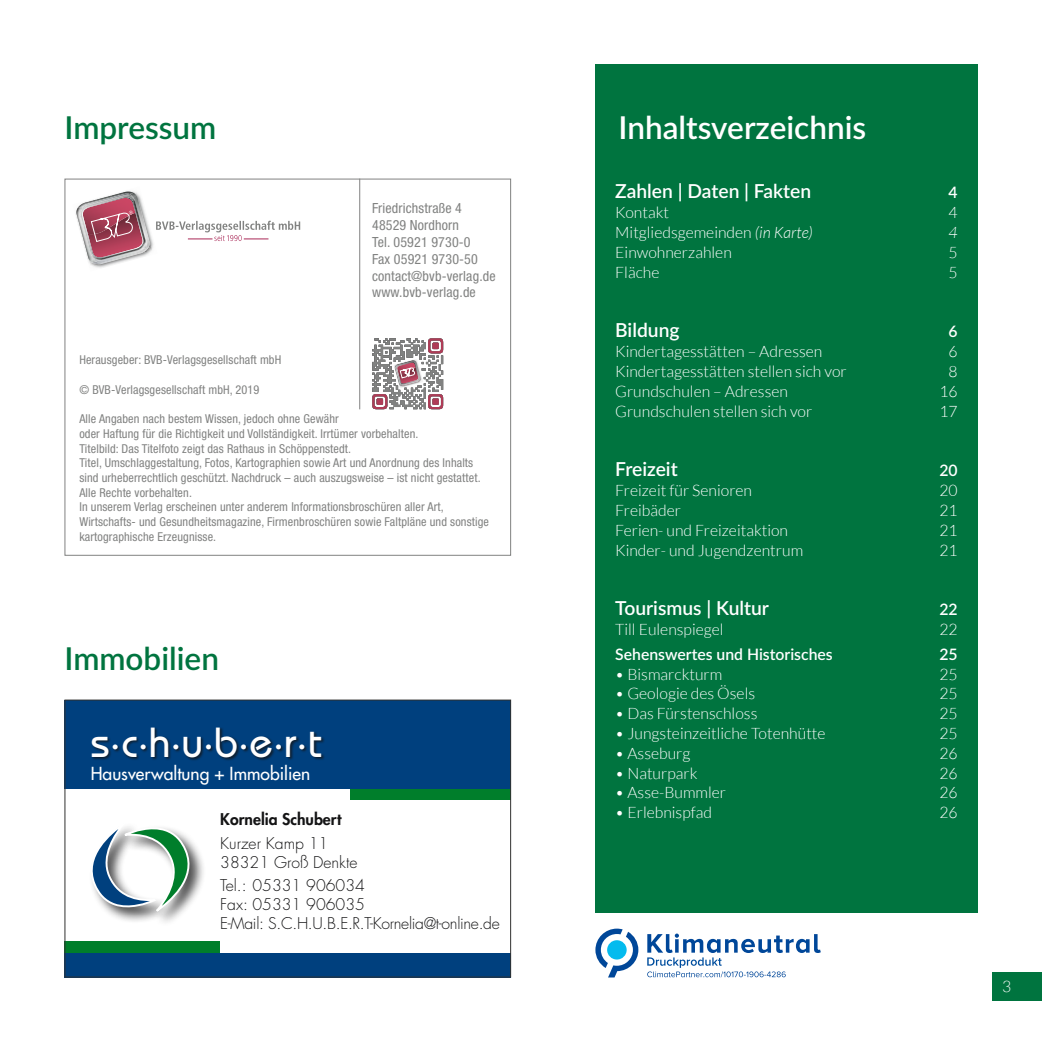
<style>
.page{position:relative;width:1042px;height:1042px;background:#fff}
.page>*{position:absolute;margin:0;border:0;box-sizing:border-box;transform-origin:0 0}
.t1{font:500 42px "Bauhaus Std";color:#fff}
.t2{font:600 31.5px "Lato";color:#00743f}
.t3{font:600 31.5px "Lato";color:#fff}
.t4{font:600 19.25px "Lato";color:#fff}
.t5{font:500 17.5px "Futura Std";color:#fff}
.t6{font:300 15.75px "Lato";color:#fff}
.t7{font:300 15.75px/18.9px "Futura Std";color:#141415}
.t8{font:600 15.75px "Lato";color:#fff}
.t9{font:800 15.75px "Futura Std";color:#141415}
.t10{font:italic 300 15.75px "Lato";color:#fff}
.t11{font:condensed 14px/16.8px "Helvetica Neue LT Std";letter-spacing:.01em;color:#818281}
.t12{font:condensed 12.25px/14.7px "Helvetica Neue LT Std";letter-spacing:.01em;color:#818281}
.s1{font-style:italic}
</style>
<div class="page">
<div style="left:992px;top:972px;width:50px;height:29px;background:#00743f"></div>
<div style="left:595px;top:64px;width:382px;height:849px;background:#00743f"></div>
<img style="left:96px;top:236px;width:58px;height:32px">
<img style="left:103px;top:247px;width:49px;height:20px">
<img style="left:88px;top:192px;width:63px;height:71px">
<img style="left:103px;top:262px;width:45px;height:2px">
<img style="left:103px;top:262px;width:43px;height:1px">
<img style="left:103px;top:259px;width:45px;height:3px">
<svg style="left:89px;top:260px;width:14px;height:7px"></svg>
<img style="left:76px;top:193px;width:74px;height:66px">
<img style="left:93px;top:241px;width:54px;height:20px">
<img style="left:82px;top:194px;width:53px;height:1px">
<img style="left:80px;top:195px;width:66px;height:65px">
<svg style="left:90px;top:210px;width:45px;height:33px"></svg>
<svg style="left:156px;top:221px;width:144px;height:20px"></svg>
<hr style="left:359px;top:179px;width:1px;height:230px;background:#818281">
<svg style="left:372px;top:338px;width:71px;height:71px"></svg>
<div style="left:350px;top:788px;width:161px;height:12px;background:#007e2b"></div>
<div style="left:64px;top:699px;width:447px;height:89px;background:#00407e"></div>
<div style="left:91px;top:727px;width:235px;height:34px;background:#141415;opacity:.75"></div>
<div style="left:64px;top:940px;width:156px;height:12px;background:#007e2b"></div>
<div style="left:64px;top:952px;width:447px;height:25px;background:#00407e"></div>
<div style="left:123px;top:825px;width:83px;height:102px;background:#141415;opacity:.75"></div>
<svg style="left:91px;top:825px;width:109px;height:95px"></svg>
<div style="left:64px;top:699px;width:447px;height:278px;border:1px solid #313130"></div>
<svg style="left:595px;top:928px;width:43px;height:49px"></svg>
<svg style="left:647px;top:933px;width:174px;height:44px"></svg>
<h2 class="t2" style="left:64px;top:105px;width:153px">Impressum</h2>
<p class="t11" style="left:372px;top:200px;width:125px">Friedrichstraße 4<br>48529 Nordhorn<br>Tel. 05921 9730-0<br>Fax 05921 9730-50 contact@bvb-verlag.de www.bvb-verlag.de</p>
<p class="t12" style="left:79px;top:353px;width:203px">Herausgeber: BVB-Verlagsgesellschaft mbH</p>
<p class="t12" style="left:79px;top:382px;width:181px">© BVB-Verlagsgesellschaft mbH, 2019</p>
<p class="t12" style="left:79px;top:411px;width:411px">Alle Angaben nach bestem Wissen, jedoch ohne Gewähr<br>oder Haftung für die Richtigkeit und Vollständigkeit. Irrtümer vorbehalten.<br>Titelbild: Das Titelfoto zeigt das Rathaus in Schöppenstedt.<br>Titel, Umschlaggestaltung, Fotos, Kartographien sowie Art und Anordnung des Inhalts sind urheberrechtlich geschützt. Nachdruck – auch auszugsweise – ist nicht gestattet.<br>Alle Rechte vorbehalten.<br>In unserem Verlag erscheinen unter anderem Informationsbroschüren aller Art, Wirtschafts- und Gesundheitsmagazine, Firmenbroschüren sowie Faltpläne und sonstige kartographische Erzeugnisse.</p>
<h2 class="t2" style="left:64px;top:635px;width:156px">Immobilien</h2>
<h1 class="t1" style="left:91px;top:718px;width:233px">s∙c∙h∙u∙b∙e∙r∙t</h1>
<h3 class="t5" style="left:91px;top:763px;width:221px">Hausverwaltung + Immobilien</h3>
<p class="t9" style="left:220px;top:809px;width:123px">Kornelia Schubert</p>
<p class="t7" style="left:220px;top:834px;width:139px">Kurzer Kamp 11<br>38321 Groß Denkte</p>
<p class="t7" style="left:220px;top:876px;width:281px">Tel.: 05331 906034<br>Fax: 05331 906035<br>E-Mail: S.C.H.U.B.E.R.T-Kornelia@t-online.de</p>
<h2 class="t3" style="left:618px;top:105px;width:249px">Inhaltsverzeichnis</h2>
<h3 class="t4" style="left:615px;top:177px;width:198px">Zahlen | Daten | Fakten</h3>
<p class="t8" style="left:948px;top:181px;width:11px">4</p>
<p class="t6" style="left:615px;top:204px;width:55px">Kontakt</p>
<p class="t6" style="left:948px;top:204px;width:11px">4</p>
<p class="t6" style="left:615px;top:224px;width:199px">Mitgliedsgemeinden <span class="s1">(in Karte)</span></p>
<p class="t10" style="left:948px;top:224px;width:11px">4</p>
<p class="t6" style="left:615px;top:244px;width:118px">Einwohnerzahlen</p>
<p class="t6" style="left:948px;top:244px;width:11px">5</p>
<p class="t6" style="left:615px;top:264px;width:46px">Fläche</p>
<p class="t6" style="left:948px;top:264px;width:11px">5</p>
<h3 class="t4" style="left:615px;top:316px;width:66px">Bildung</h3>
<p class="t8" style="left:948px;top:320px;width:11px">6</p>
<p class="t6" style="left:615px;top:343px;width:209px">Kindertagesstätten – Adressen</p>
<p class="t6" style="left:948px;top:343px;width:11px">6</p>
<p class="t6" style="left:615px;top:363px;width:233px">Kindertagesstätten stellen sich vor</p>
<p class="t6" style="left:948px;top:363px;width:11px">8</p>
<p class="t6" style="left:615px;top:383px;width:174px">Grundschulen – Adressen</p>
<p class="t6" style="left:939px;top:383px;width:20px">16</p>
<p class="t6" style="left:615px;top:403px;width:199px">Grundschulen stellen sich vor</p>
<p class="t6" style="left:939px;top:403px;width:20px">17</p>
<h3 class="t4" style="left:615px;top:455px;width:64px">Freizeit</h3>
<p class="t8" style="left:939px;top:459px;width:20px">20</p>
<p class="t6" style="left:615px;top:482px;width:138px">Freizeit für Senioren</p>
<p class="t6" style="left:939px;top:482px;width:20px">20</p>
<p class="t6" style="left:615px;top:502px;width:67px">Freibäder</p>
<p class="t6" style="left:939px;top:502px;width:20px">21</p>
<p class="t6" style="left:615px;top:522px;width:174px">Ferien- und Freizeitaktion</p>
<p class="t6" style="left:939px;top:522px;width:20px">21</p>
<p class="t6" style="left:615px;top:542px;width:189px">Kinder- und Jugendzentrum</p>
<p class="t6" style="left:939px;top:542px;width:20px">21</p>
<h3 class="t4" style="left:615px;top:594px;width:155px">Tourismus | Kultur</h3>
<p class="t8" style="left:939px;top:598px;width:20px">22</p>
<p class="t6" style="left:615px;top:621px;width:110px">Till Eulenspiegel</p>
<p class="t6" style="left:939px;top:621px;width:20px">22</p>
<p class="t8" style="left:615px;top:643px;width:219px">Sehenswertes und Historisches</p>
<p class="t8" style="left:939px;top:643px;width:20px">25</p>
<p class="t6" style="left:615px;top:665px;width:109px">• Bismarckturm</p>
<p class="t6" style="left:939px;top:665px;width:20px">25</p>
<p class="t6" style="left:615px;top:685px;width:141px">• Geologie des Ösels</p>
<p class="t6" style="left:939px;top:685px;width:20px">25</p>
<p class="t6" style="left:615px;top:705px;width:144px">• Das Fürstenschloss</p>
<p class="t6" style="left:939px;top:705px;width:20px">25</p>
<p class="t6" style="left:615px;top:725px;width:212px">• Jungsteinzeitliche Totenhütte</p>
<p class="t6" style="left:939px;top:725px;width:20px">25</p>
<p class="t6" style="left:615px;top:745px;width:77px">• Asseburg</p>
<p class="t6" style="left:939px;top:745px;width:20px">26</p>
<p class="t6" style="left:615px;top:764px;width:84px">• Naturpark</p>
<p class="t6" style="left:939px;top:764px;width:20px">26</p>
<p class="t6" style="left:615px;top:784px;width:112px">• Asse-Bummler</p>
<p class="t6" style="left:939px;top:784px;width:20px">26</p>
<p class="t6" style="left:615px;top:804px;width:98px">• Erlebnispfad</p>
<p class="t6" style="left:939px;top:804px;width:20px">26</p>
<p class="t6" style="left:1002px;top:978px;width:11px">3</p>
</div>
